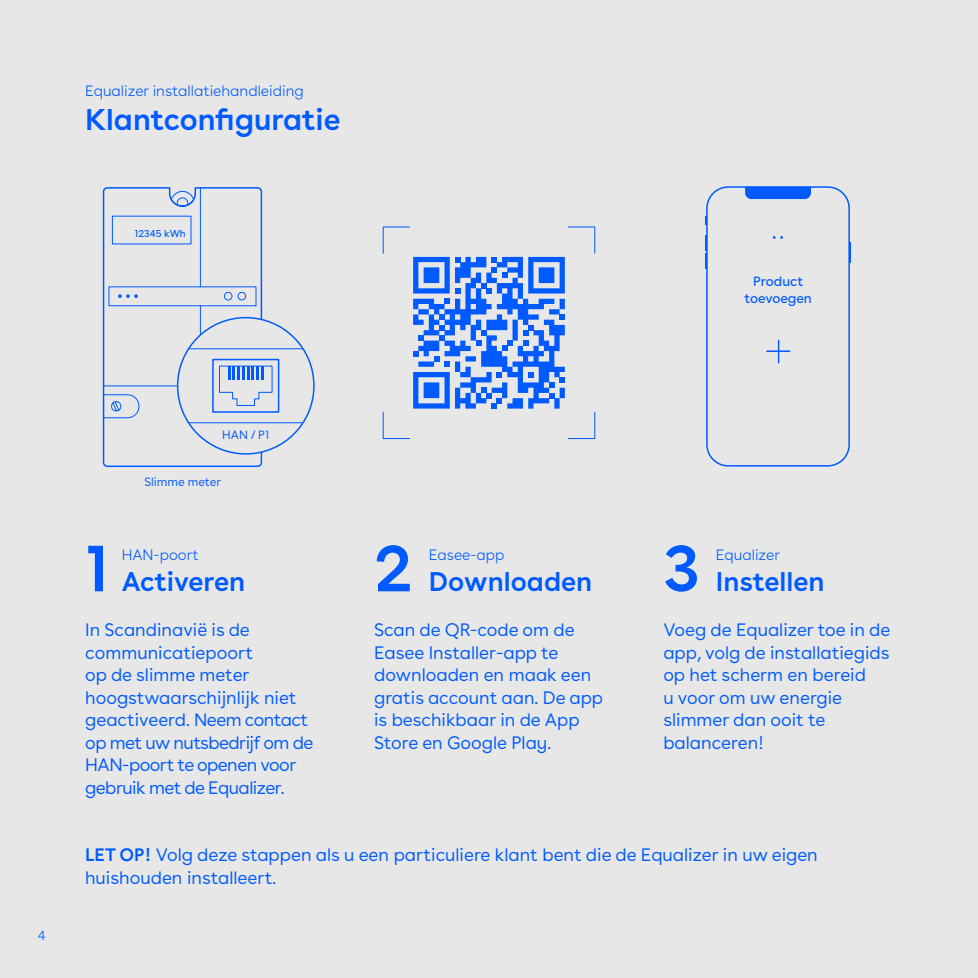
<style>
.page{position:relative;width:978px;height:978px;background:#e7e7e7}
.page>*{position:absolute;margin:0;border:0;box-sizing:border-box;transform-origin:0 0}
.t1{font:600 66px "Buenos Aires";color:#005aff}
.t2{font:600 30px "Buenos Aires";color:#005aff}
.t3{font:600 27px "Buenos Aires";color:#005aff}
.t4{font:18px/22.5px "Buenos Aires";color:#005aff}
.t5{font:300 15px "Buenos Aires";color:#005aff}
.t6{font:13.5px/16.2px "Buenos Aires";color:#005aff;text-align:center}
.t7{font:300 13.5px "Buenos Aires";color:#005aff}
.t8{font:12px "Buenos Aires";color:#005aff}
.t9{font:9.9px "Buenos Aires";color:#005aff}
.s1{font-weight:600}
</style>
<div class="page">
<svg style="left:382px;top:226px;width:214px;height:213px"></svg>
<svg style="left:102px;top:190px;width:161px;height:277px"></svg>
<div style="left:178px;top:318px;width:136px;height:136px;background:#e7e7e7;border-radius:50%"></div>
<hr style="left:185px;top:348px;width:122px;height:1px;background:#005aff">
<hr style="left:185px;top:422px;width:122px;height:1px;background:#005aff">
<div style="left:212px;top:359px;width:67px;height:54px;border:2px solid #005aff"></div>
<svg style="left:103px;top:187px;width:170px;height:232px"></svg>
<div style="left:706px;top:186px;width:144px;height:281px;border:2px solid #005aff;border-radius:21px"></div>
<svg style="left:745px;top:187px;width:66px;height:12px"></svg>
<svg style="left:705px;top:216px;width:2px;height:9px"></svg>
<hr style="left:849px;top:242px;width:2px;height:20px;background:#005aff">
<svg style="left:705px;top:236px;width:2px;height:33px"></svg>
<svg style="left:773px;top:236px;width:10px;height:3px"></svg>
<svg style="left:766px;top:339px;width:24px;height:24px"></svg>
<p class="t5" style="left:85px;top:79px;width:220px">Equalizer installatiehandleiding</p>
<h2 class="t2" style="left:85px;top:94px;width:257px">Klantconfiguratie</h2>
<p class="t9" style="left:135px;top:225px;width:53px">12345 kWh</p>
<p class="t6" style="left:744px;top:272px;width:69px">Product toevoegen</p>
<p class="t7" style="left:38px;top:925px;width:10px">4</p>
<p class="t8" style="left:222px;top:425px;width:48px">HAN / P1</p>
<p class="t8" style="left:145px;top:472px;width:78px">Slimme meter</p>
<h1 class="t1" style="left:85px;top:513px;width:26px">1</h1>
<h1 class="t1" style="left:374px;top:513px;width:40px">2</h1>
<p class="t5" style="left:122px;top:543px;width:79px">HAN-poort</p>
<h3 class="t3" style="left:122px;top:559px;width:125px">Activeren</h3>
<h1 class="t1" style="left:663px;top:513px;width:38px">3</h1>
<p class="t5" style="left:429px;top:543px;width:77px">Easee-app</p>
<p class="t5" style="left:716px;top:543px;width:66px">Equalizer</p>
<h3 class="t3" style="left:429px;top:559px;width:165px">Downloaden</h3>
<h3 class="t3" style="left:716px;top:559px;width:110px">Instellen</h3>
<p class="t4" style="left:85px;top:617px;width:230px">In Scandinavië is de communicatiepoort<br>op de slimme meter hoogstwaarschijnlijk niet geactiveerd. Neem contact op met uw nutsbedrijf om de<br>HAN-poort te openen voor gebruik met de Equalizer.</p>
<p class="t4" style="left:663px;top:617px;width:229px">Voeg de Equalizer toe in de app, volg de installatiegids op het scherm en bereid<br>u voor om uw energie slimmer dan ooit te balanceren!</p>
<p class="t4" style="left:374px;top:617px;width:231px">Scan de QR-code om de<br>Easee Installer-app te downloaden en maak een gratis account aan. De app is beschikbaar in de App<br>Store en Google Play.</p>
<p class="t4" style="left:85px;top:842px;width:734px"><span class="s1">LET OP!</span> Volg deze stappen als u een particuliere klant bent die de Equalizer in uw eigen huishouden installeert.</p>
</div>
